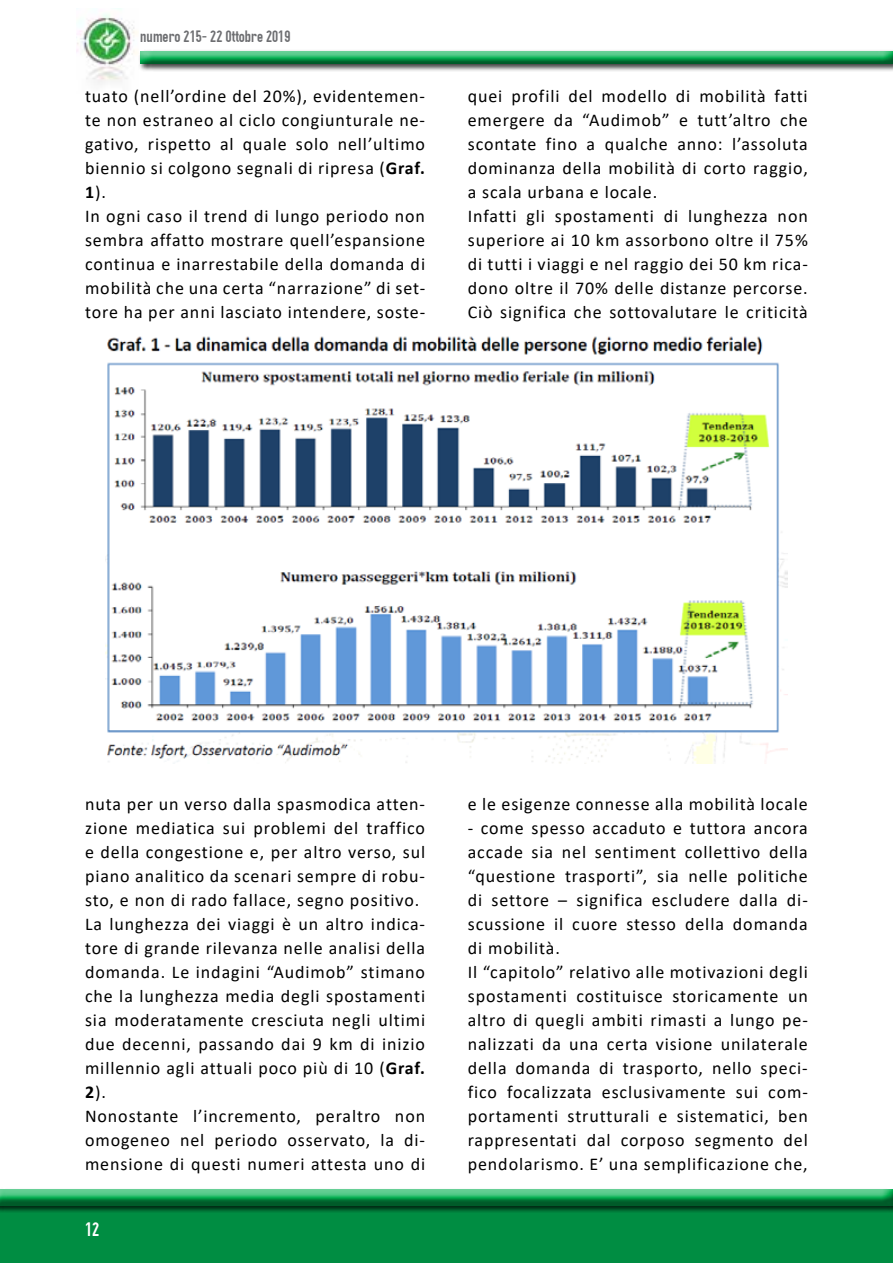
<style>
.page{position:relative;width:893px;height:1263px;background:#fff}
.page>*{position:absolute;margin:0;border:0;box-sizing:border-box;transform-origin:0 0}
.t1{font:19.5px "OSP DIN";color:#fff}
.t2{font:18px/24px "Calibri";letter-spacing:.05em;color:#000}
.t3{font:16.5px "OSP DIN";color:#6d6e71}
.s1{font-weight:700}
</style>
<div class="page">
<img style="left:76px;top:14px;width:61px;height:70px">
<div style="left:139px;top:49px;width:754px;height:22px;background:#000;opacity:.75"></div>
<div style="left:140px;top:48px;width:753px;height:13px;background:#fff"></div>
<div style="left:140px;top:51px;width:753px;height:14px;background:#000;opacity:.49"></div>
<hr style="left:891px;top:49px;width:2px;height:22px;background:#000;opacity:.75">
<svg style="left:892px;top:49px;width:1px;height:16px"></svg>
<div style="left:0;top:1199px;width:893px;height:64px;background:#008d42"></div>
<div style="left:0;top:1188px;width:893px;height:25px;background:#000;opacity:.75"></div>
<div style="left:0;top:1186px;width:893px;height:16px;background:#fff"></div>
<div style="left:0;top:1189px;width:893px;height:17px;background:#000;opacity:.49"></div>
<hr style="left:891px;top:1188px;width:2px;height:25px;background:#000;opacity:.75">
<svg style="left:892px;top:1188px;width:1px;height:18px"></svg>
<img style="left:105px;top:336px;width:683px;height:427px">
<p class="t3" style="left:140px;top:28px;width:152px">numero 215- 22 Ottobre 2019</p>
<p class="t2" style="left:85px;top:84px;width:342px">tuato (nell’ordine del 20%), evidentemen&shy;te non estraneo al ciclo congiunturale ne&shy;gativo, rispetto al quale solo nell’ultimo biennio si colgono segnali di ripresa (<span class="s1">Graf.<br>1</span>).<br>In ogni caso il trend di lungo periodo non sembra affatto mostrare quell’espansione continua e inarrestabile della domanda di mobilità che una certa “narrazione” di set&shy;tore ha per anni lasciato intendere, soste-</p>
<p class="t2" style="left:468px;top:83px;width:342px">quei profili del modello di mobilità fatti emergere da “Audimob” e tutt’altro che scontate fino a qualche anno: l’assoluta dominanza della mobilità di corto raggio, a scala urbana e locale.<br>Infatti gli spostamenti di lunghezza non superiore ai 10 km assorbono oltre il 75% di tutti i viaggi e nel raggio dei 50 km rica&shy;dono oltre il 70% delle distanze percorse.<br>Ciò significa che sottovalutare le criticità</p>
<p class="t2" style="left:85px;top:792px;width:342px">nuta per un verso dalla spasmodica atten&shy;zione mediatica sui problemi del traffico e della congestione e, per altro verso, sul piano analitico da scenari sempre di robu&shy;sto, e non di rado fallace, segno positivo.<br>La lunghezza dei viaggi è un altro indica&shy;tore di grande rilevanza nelle analisi della domanda. Le indagini “Audimob” stimano che la lunghezza media degli spostamenti sia moderatamente cresciuta negli ultimi due decenni, passando dai 9 km di inizio millennio agli attuali poco più di 10 (<span class="s1">Graf.<br>2</span>).<br>Nonostante l’incremento, peraltro non omogeneo nel periodo osservato, la di&shy;mensione di questi numeri attesta uno di</p>
<p class="t1" style="left:85px;top:1219px;width:16px">12</p>
<p class="t2" style="left:468px;top:791px;width:342px">e le esigenze connesse alla mobilità locale</p>
<p class="t2" style="left:468px;top:815px;width:342px">- come spesso accaduto e tuttora ancora accade sia nel sentiment collettivo della “questione trasporti”, sia nelle politiche di settore – significa escludere dalla di&shy;scussione il cuore stesso della domanda di mobilità.<br>Il “capitolo” relativo alle motivazioni degli spostamenti costituisce storicamente un altro di quegli ambiti rimasti a lungo pe&shy;nalizzati da una certa visione unilaterale della domanda di trasporto, nello speci&shy;fico focalizzata esclusivamente sui com&shy;portamenti strutturali e sistematici, ben rappresentati dal corposo segmento del pendolarismo. E’ una semplificazione che,</p>
</div>
